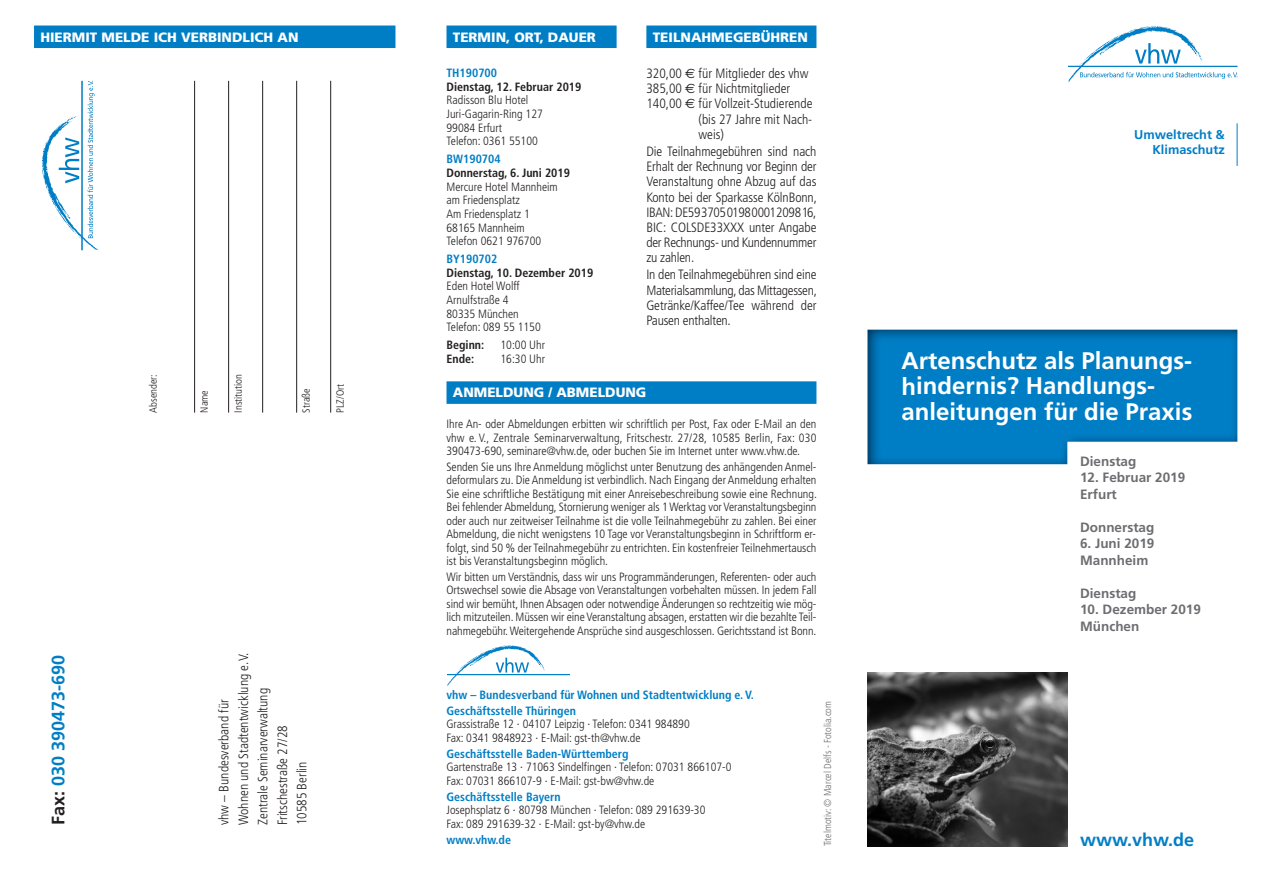
<style>
.page{position:relative;width:1263px;height:872px;background:#fff}
.page>*{position:absolute;margin:0;border:0;box-sizing:border-box;transform-origin:0 0}
.t1{font:700 24px/25.5px "Frutiger";color:#fff}
.t2{font:700 18px "Frutiger";color:#007ec5}
.t3{font:300 condensed 13.5px/15.1px "Frutiger";color:#231f20;text-align:justify}
.t4{font:700 13.5px/16.5px "Frutiger";color:#6c6d70}
.t5{font:900 13.5px "Frutiger";color:#fff}
.t6{font:700 12.75px/15.8px "Frutiger";color:#007ec5;text-align:right}
.t7{font:300 condensed 12px/13.6px "Frutiger";color:#231f20}
.t8{font:700 condensed 12px/15.8px "Frutiger";color:#007ec5}
.t9{font:700 condensed 12px "Frutiger";color:#231f20}
.t10{font:300 condensed 10.5px "Frutiger";color:#231f20}
.t11{font:300 condensed 10.05px "Frutiger";color:#6c6d70}
.s1{font-family:"Euro Sans";font-weight:400;font-stretch:normal}
.s2{color:#231f20}
</style>
<div class="page">
<img style="left:867px;top:330px;width:370px;height:134px">
<svg style="left:1068px;top:26px;width:169px;height:57px"></svg>
<svg style="left:42px;top:81px;width:56px;height:169px"></svg>
<div style="left:446px;top:26px;width:171px;height:22px;background:#007ec5"></div>
<div style="left:34px;top:26px;width:361px;height:22px;background:#007ec5"></div>
<hr style="left:194px;top:81px;width:1px;height:331px;background:#231f20">
<hr style="left:228px;top:81px;width:1px;height:331px;background:#231f20">
<hr style="left:262px;top:81px;width:1px;height:331px;background:#231f20">
<hr style="left:296px;top:81px;width:1px;height:331px;background:#231f20">
<hr style="left:330px;top:81px;width:1px;height:331px;background:#231f20">
<img style="left:867px;top:672px;width:200px;height:174px">
<div style="left:646px;top:26px;width:170px;height:22px;background:#007ec5"></div>
<hr style="left:447px;top:674px;width:123px;height:1px;background:#007ec5">
<svg style="left:447px;top:645px;width:98px;height:41px"></svg>
<hr style="left:1237px;top:123px;width:1px;height:43px;background:#007ec5">
<div style="left:446px;top:381px;width:370px;height:23px;background:#007ec5"></div>
<p class="t5" style="left:40px;top:32px;width:260px">HIERMIT MELDE ICH VERBINDLICH AN</p>
<p class="t5" style="left:453px;top:32px;width:145px">TERMIN, ORT, DAUER</p>
<p class="t8" style="left:446px;top:66px;width:52px">TH190700</p>
<p class="t9" style="left:446px;top:82px;width:136px">Dienstag, 12. Februar 2019</p>
<p class="t7" style="left:446px;top:94px;width:98px">Radisson Blu Hotel<br>Juri-Gagarin-Ring 127<br>99084 Erfurt<br>Telefon: 0361 55100</p>
<p class="t8" style="left:446px;top:152px;width:56px">BW190704</p>
<p class="t9" style="left:446px;top:168px;width:125px">Donnerstag, 6. Juni 2019</p>
<p class="t7" style="left:446px;top:180px;width:113px">Mercure Hotel Mannheim am Friedensplatz<br>Am Friedensplatz 1<br>68165 Mannheim<br>Telefon 0621 976700</p>
<p class="t8" style="left:446px;top:252px;width:52px">BY190702</p>
<p class="t9" style="left:446px;top:268px;width:148px">Dienstag, 10. Dezember 2019</p>
<p class="t7" style="left:446px;top:280px;width:96px">Eden Hotel Wolff<br>Arnulfstraße 4<br>80335 München<br>Telefon: 089 55 1150</p>
<p class="t9" style="left:446px;top:340px;width:39px">Beginn:</p>
<p class="t7" style="left:500px;top:339px;width:46px">10:00 Uhr</p>
<p class="t9" style="left:446px;top:354px;width:29px">Ende:</p>
<p class="t7" style="left:500px;top:353px;width:46px">16:30 Uhr</p>
<p class="t5" style="left:653px;top:32px;width:157px">TEILNAHMEGEBÜHREN</p>
<p class="t3" style="left:646px;top:67px;width:164px">320,00 <span class="s1">€</span> für Mitglieder des vhw</p>
<p class="t3" style="left:646px;top:82px;width:145px">385,00 <span class="s1">€</span> für Nichtmitglieder</p>
<p class="t3" style="left:646px;top:97px;width:168px">140,00 <span class="s1">€</span> für Vollzeit-Studierende</p>
<p class="t3" style="left:698px;top:112px;width:115px">(bis 27 Jahre mit Nach-</p>
<p class="t3" style="left:698px;top:128px;width:27px">weis)</p>
<p class="t3" style="left:646px;top:145px;width:172px">Die Teilnahmegebühren sind nach Erhalt der Rechnung vor Beginn der Veranstaltung ohne Abzug auf das Konto bei der Sparkasse KölnBonn, IBAN:DE59370501980001209816, BIC: COLSDE33XXX unter Angabe der Rechnungs- und Kundennummer zu zahlen.</p>
<p class="t3" style="left:646px;top:268px;width:172px">In den Teilnahmegebühren sind eine Materialsammlung,das Mittagessen, Getränke/Kaffee/Tee während der Pausen enthalten.</p>
<p class="t10" style="left:149px;top:412px;width:40px;rotate:-90deg">Absender:</p>
<p class="t10" style="left:200px;top:412px;width:24px;rotate:-90deg">Name</p>
<p class="t10" style="left:234px;top:412px;width:40px;rotate:-90deg">Institution</p>
<p class="t10" style="left:302px;top:412px;width:26px;rotate:-90deg">Straße</p>
<p class="t10" style="left:336px;top:412px;width:30px;rotate:-90deg">PLZ/Ort</p>
<h2 class="t2" style="left:51px;top:825px;width:172px;rotate:-90deg"><span class="s2">Fax:</span> 030 390473-690</h2>
<p class="t3" style="left:215px;top:825px;width:174px;line-height:19.5px;text-align:left;rotate:-90deg">vhw – Bundesverband für<br>Wohnen und Stadtentwicklung e.V.<br>Zentrale Seminarverwaltung<br>Fritschestraße 27/28<br>10585 Berlin</p>
<p class="t5" style="left:453px;top:387px;width:195px">ANMELDUNG / ABMELDUNG</p>
<p class="t7" style="left:446px;top:418px;width:371px;text-align:justify">Ihre An- oder Abmeldungen erbitten wir schriftlich per Post, Fax oder E-Mail an den vhw e.V., Zentrale Seminarverwaltung, Fritschestr. 27/28, 10585 Berlin, Fax: 030<br>390473-690, seminare@vhw.de, oder buchen Sie im Internet unter www.vhw.de.</p>
<p class="t7" style="left:446px;top:461px;width:372px;text-align:justify">Senden Sie uns Ihre Anmeldung möglichst unter Benutzung des anhängenden Anmel&shy;deformulars zu. DieAnmeldung ist verbindlich. Nach Eingang derAnmeldung erhalten Sie eine schriftliche Bestätigung mit einer Anreisebeschreibung sowie eine Rechnung.<br>Bei fehlenderAbmeldung, Stornierung weniger als 1Werktag vorVeranstaltungsbeginn oder auch nur zeitweiser Teilnahme ist die volle Teilnahmegebühr zu zahlen. Bei einer Abmeldung, die nicht wenigstens 10 Tage vor Veranstaltungsbeginn in Schriftform er&shy;folgt, sind 50 % derTeilnahmegebühr zu entrichten. Ein kostenfreierTeilnehmertausch ist bis Veranstaltungsbeginn möglich.</p>
<p class="t7" style="left:446px;top:571px;width:371px;text-align:justify">Wir bitten um Verständnis, dass wir uns Programmänderungen, Referenten- oder auch Ortswechsel sowie die Absage von Veranstaltungen vorbehalten müssen. In jedem Fall sind wir bemüht, IhnenAbsagen oder notwendige Änderungen so rechtzeitig wie mög&shy;lich mitzuteilen. Müssen wir eineVeranstaltung absagen, erstatten wir die bezahlteTeil&shy;nahmegebühr.Weitergehende Ansprüche sind ausgeschlossen. Gerichtsstand ist Bonn.</p>
<p class="t8" style="left:446px;top:687px;width:309px">vhw – Bundesverband für Wohnen und Stadtentwicklung e.V.<br>Geschäftsstelle Thüringen</p>
<p class="t7" style="left:446px;top:718px;width:245px">Grassistraße 12 · 04107 Leipzig · Telefon: 0341 984890<br>Fax: 0341 9848923 · E-Mail: gst-th@vhw.de</p>
<p class="t8" style="left:446px;top:746px;width:183px">Geschäftsstelle Baden-Württemberg</p>
<p class="t7" style="left:446px;top:761px;width:286px">Gartenstraße 13 · 71063 Sindelfingen · Telefon: 07031 866107-0<br>Fax: 07031 866107-9 · E-Mail: gst-bw@vhw.de</p>
<p class="t8" style="left:446px;top:789px;width:116px">Geschäftsstelle Bayern</p>
<p class="t7" style="left:446px;top:804px;width:260px">Josephsplatz 6 · 80798 München · Telefon: 089 291639-30<br>Fax: 089 291639-32 · E-Mail: gst-by@vhw.de</p>
<p class="t8" style="left:446px;top:832px;width:66px">www.vhw.de</p>
<p class="t11" style="left:824px;top:846px;width:147px;rotate:-90deg">Titelmotiv: © Marcel Delfs - Fotolia.com</p>
<p class="t6" style="left:1134px;top:127px;width:92px">Umweltrecht &amp;<br>Klimaschutz</p>
<h1 class="t1" style="left:901px;top:350px;width:292px">Artenschutz als Planungs&shy;hindernis? Handlungs&shy;anleitungen für die Praxis</h1>
<p class="t4" style="left:1080px;top:454px;width:58px">Dienstag</p>
<p class="t4" style="left:1080px;top:470px;width:107px">12. Februar 2019<br>Erfurt</p>
<p class="t4" style="left:1080px;top:520px;width:76px">Donnerstag</p>
<p class="t4" style="left:1080px;top:536px;width:76px">6. Juni 2019<br>Mannheim</p>
<p class="t4" style="left:1080px;top:586px;width:58px">Dienstag</p>
<p class="t4" style="left:1080px;top:602px;width:122px">10. Dezember 2019<br>München</p>
<h2 class="t2" style="left:1080px;top:832px;width:116px">www.vhw.de</h2>
</div>
